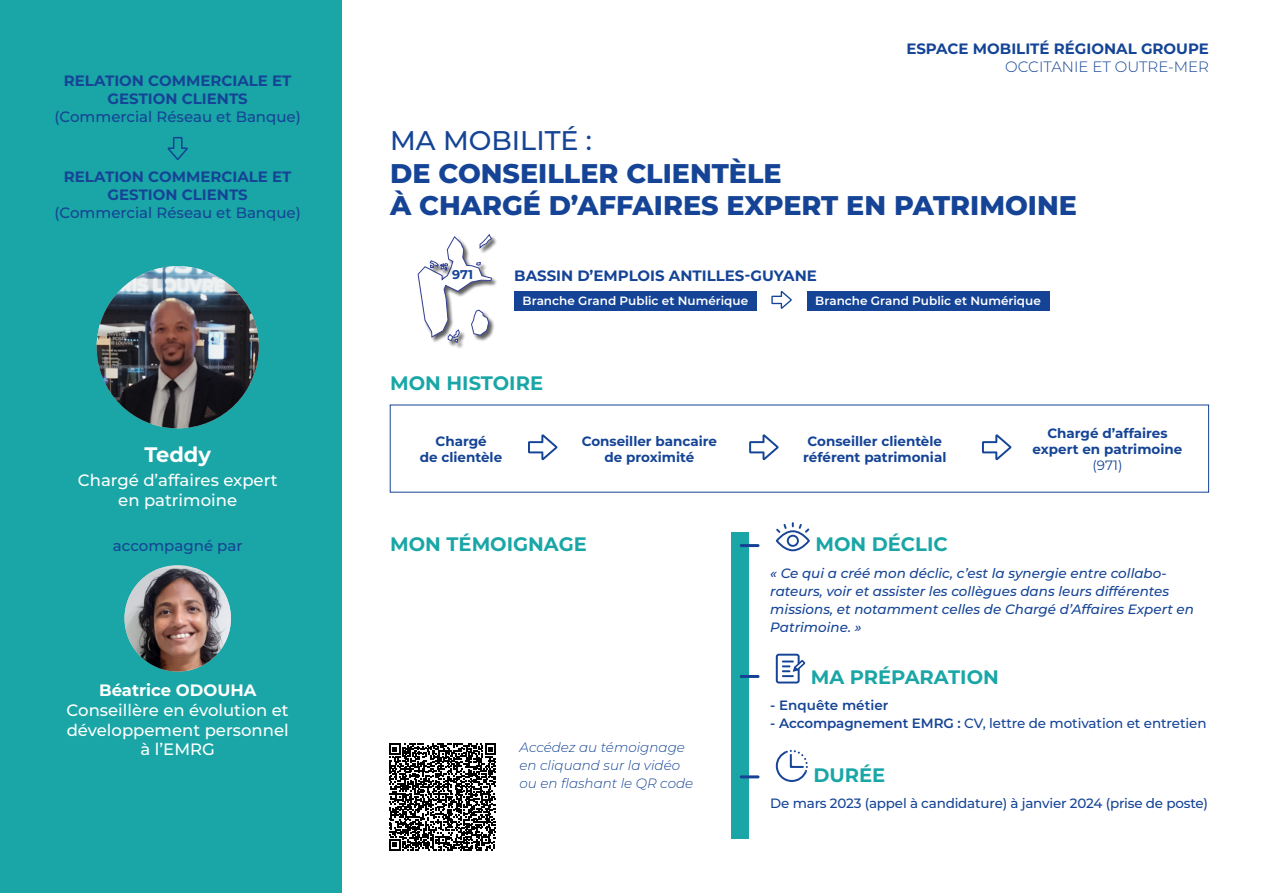
<style>
.page{position:relative;width:1263px;height:893px;background:#fff}
.page>*{position:absolute;margin:0;border:0;box-sizing:border-box;transform-origin:0 0}
.t1{font:800 27px/32.4px "Montserrat";color:#154496}
.t2{font:500 27px "Montserrat";color:#154496}
.t3{font:700 21px "Montserrat";color:#fff}
.t4{font:700 19.5px "Montserrat";color:#1aa6a6}
.t5{font:500 16.5px/19.8px "Montserrat";color:#fff;text-align:center}
.t6{font:700 16.5px "Montserrat";color:#fff}
.t7{font:700 15px/18px "Montserrat";color:#154496;text-align:center}
.t8{font:500 15px "Montserrat";color:#154496}
.t9{font:300 15px "Montserrat";color:#154496}
.t10{font:italic 500 13.5px/18px "Montserrat";color:#154496}
.t11{font:700 13.5px/16.2px "Montserrat";color:#154496;text-align:center}
.t12{font:500 13.5px "Montserrat";letter-spacing:-.015em;color:#154496}
.t13{font:italic 300 13.5px/18px "Montserrat";color:#154496}
.t14{font:600 13.5px "Montserrat";color:#154496}
.t15{font:13.5px "Montserrat";color:#154496}
.t16{font:700 12.75px "Montserrat";color:#154496}
.t17{font:600 12px "Montserrat";color:#fff}
.s1{font-weight:600}
</style>
<div class="page">
<div style="left:0;top:0;width:341px;height:893px;background:#1aa6a6"></div>
<img style="left:97px;top:266px;width:162px;height:162px;border-radius:81px">
<img style="left:124px;top:568px;width:107px;height:104px">
<svg style="left:167px;top:137px;width:21px;height:23px"></svg>
<svg style="left:528px;top:434px;width:29px;height:26px"></svg>
<svg style="left:749px;top:434px;width:29px;height:26px"></svg>
<svg style="left:982px;top:434px;width:29px;height:26px"></svg>
<svg style="left:771px;top:291px;width:21px;height:18px"></svg>
<div style="left:514px;top:291px;width:242px;height:19px;background:#154496"></div>
<div style="left:807px;top:291px;width:242px;height:19px;background:#154496"></div>
<svg style="left:389px;top:743px;width:107px;height:108px"></svg>
<svg style="left:776px;top:522px;width:34px;height:29px"></svg>
<svg style="left:776px;top:654px;width:29px;height:29px"></svg>
<svg style="left:776px;top:750px;width:32px;height:32px"></svg>
<div style="left:418px;top:236px;width:80px;height:107px;background:#000;opacity:.4"></div>
<div style="left:471px;top:310px;width:24px;height:32px;background:#000;opacity:.4"></div>
<div style="left:480px;top:234px;width:18px;height:20px;background:#000;opacity:.4"></div>
<div style="left:448px;top:334px;width:11px;height:13px;background:#000;opacity:.4"></div>
<div style="left:454px;top:339px;width:10px;height:10px;background:#000;opacity:.4"></div>
<div style="left:453px;top:329px;width:13px;height:15px;background:#000;opacity:.4"></div>
<svg style="left:417px;top:234px;width:76px;height:109px"></svg>
<div style="left:731px;top:532px;width:17px;height:307px;background:#1aa6a6"></div>
<hr style="left:741px;top:544px;width:17px;height:3px;background:#164194">
<hr style="left:741px;top:675px;width:17px;height:3px;background:#164194">
<hr style="left:741px;top:775px;width:17px;height:3px;background:#164194">
<p class="t7" style="left:64px;top:71px;width:229px">RELATION COMMERCIALE ET<br>GESTION CLIENTS</p>
<p class="t8" style="left:55px;top:107px;width:248px">(Commercial Réseau et Banque)</p>
<p class="t7" style="left:64px;top:167px;width:229px">RELATION COMMERCIALE ET<br>GESTION CLIENTS</p>
<p class="t8" style="left:55px;top:203px;width:248px">(Commercial Réseau et Banque)</p>
<h2 class="t3" style="left:144px;top:439px;width:68px">Teddy</h2>
<p class="t5" style="left:78px;top:469px;width:201px">Chargé d’affaires expert en patrimoine</p>
<p class="t8" style="left:113px;top:536px;width:131px">accompagné par</p>
<p class="t6" style="left:99px;top:678px;width:159px">Béatrice ODOUHA</p>
<p class="t5" style="left:67px;top:699px;width:224px">Conseillère en évolution et développement personnel à l’EMRG</p>
<p class="t7" style="left:906px;top:39px;width:304px">ESPACE MOBILITÉ RÉGIONAL GROUPE</p>
<p class="t9" style="left:1005px;top:57px;width:205px">OCCITANIE ET OUTRE-MER</p>
<h1 class="t2" style="left:390px;top:122px;width:203px">MA MOBILITÉ :</h1>
<h1 class="t1" style="left:390px;top:156px;width:688px">DE CONSEILLER CLIENTÈLE<br>À CHARGÉ D’AFFAIRES EXPERT EN PATRIMOINE</h1>
<p class="t16" style="left:452px;top:265px;width:23px">971</p>
<p class="t7" style="left:514px;top:266px;width:304px">BASSIN D’EMPLOIS ANTILLES-GUYANE</p>
<p class="t17" style="left:523px;top:292px;width:227px">Branche Grand Public et Numérique</p>
<p class="t17" style="left:815px;top:292px;width:227px">Branche Grand Public et Numérique</p>
<h3 class="t4" style="left:390px;top:369px;width:154px">MON HISTOIRE</h3>
<p class="t11" style="left:420px;top:432px;width:84px">Chargé<br>de clientèle</p>
<p class="t11" style="left:1032px;top:424px;width:151px">Chargé d’affaires expert en patrimoine</p>
<p class="t15" style="left:1092px;top:456px;width:31px">(971)</p>
<p class="t11" style="left:582px;top:432px;width:137px">Conseiller bancaire de proximité</p>
<p class="t11" style="left:803px;top:432px;width:145px">Conseiller clientèle référent patrimonial</p>
<h3 class="t4" style="left:390px;top:530px;width:198px">MON TÉMOIGNAGE</h3>
<p class="t13" style="left:519px;top:738px;width:175px">Accédez au témoignage en cliquand sur la vidéo ou en flashant le QR code</p>
<h3 class="t4" style="left:815px;top:530px;width:134px">MON DÉCLIC</h3>
<p class="t10" style="left:770px;top:563px;width:425px">« Ce qui a créé mon déclic, c’est la synergie entre collabo&shy;rateurs, voir et assister les collègues dans leurs différentes missions, et notamment celles de Chargé d’Affaires Expert en Patrimoine. »</p>
<h3 class="t4" style="left:811px;top:662px;width:190px">MA PRÉPARATION</h3>
<p class="t14" style="left:770px;top:696px;width:120px">- Enquête métier</p>
<p class="t12" style="left:770px;top:714px;width:438px"><span class="s1">- Accompagnement EMRG :</span> CV, lettre de motivation et entretien</p>
<h3 class="t4" style="left:813px;top:761px;width:73px">DURÉE</h3>
<p class="t12" style="left:770px;top:794px;width:439px">De mars 2023 (appel à candidature) à janvier 2024 (prise de poste)</p>
</div>
